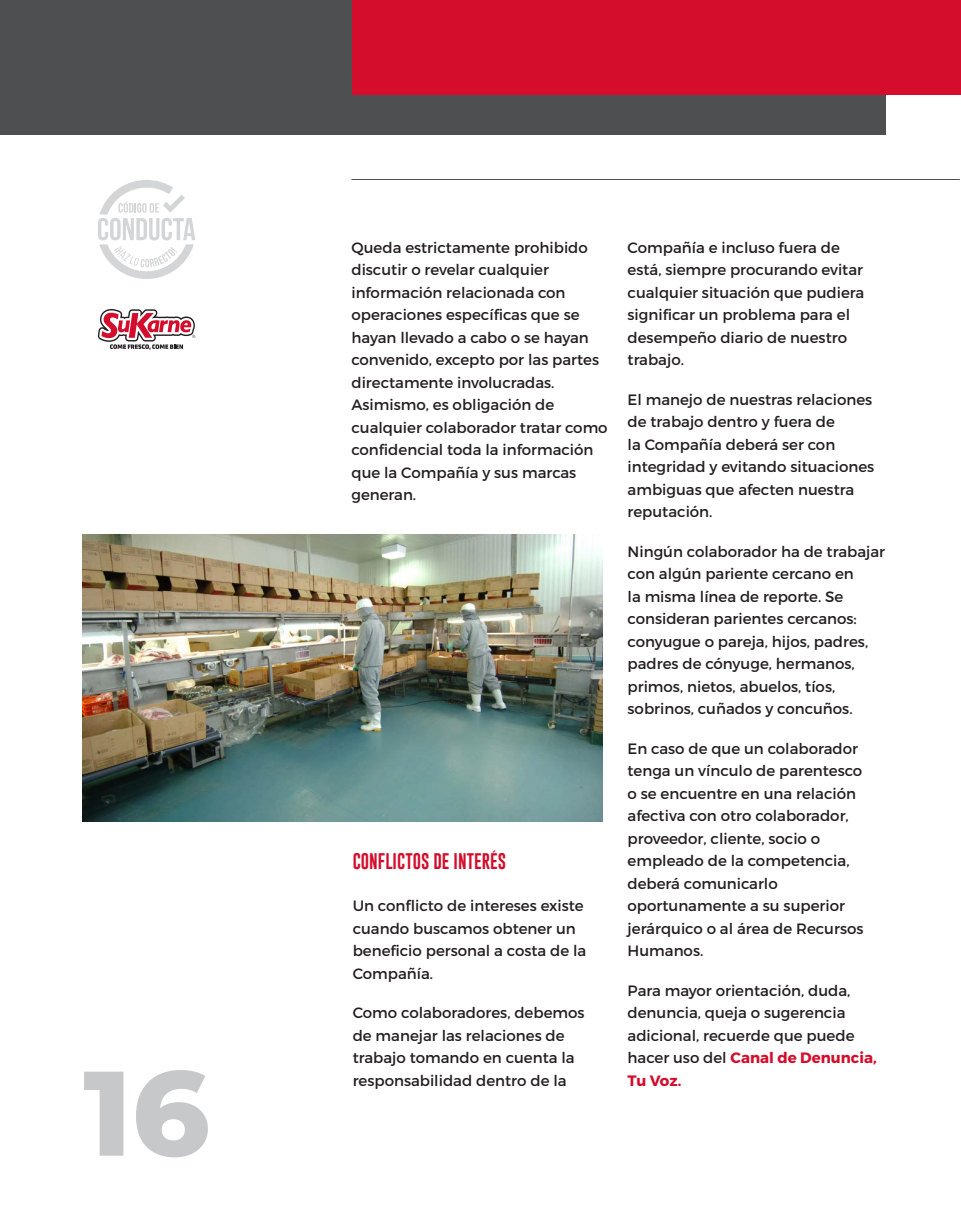
<style>
.page{position:relative;width:961px;height:1231px;background:#fff}
.page>*{position:absolute;margin:0;border:0;box-sizing:border-box;transform-origin:0 0}
.t1{font:800 120px "Montserrat";color:#c7c8ca}
.t2{font:16.5px "Gobold";color:#d30d2b}
.t3{font:15px/22.5px "Montserrat";color:#231f20}
.s1{font-weight:700;color:#d30d2b}
</style>
<div class="page">
<div style="left:0;top:0;width:885px;height:135px;background:#4e4f50"></div>
<div style="left:353px;top:0;width:608px;height:94px;background:#d30d2b"></div>
<hr style="left:351px;top:179px;width:608px;height:1px;background:#4e4f50">
<svg style="left:98px;top:180px;width:97px;height:99px"></svg>
<svg style="left:98px;top:309px;width:97px;height:41px"></svg>
<img style="left:83px;top:534px;width:519px;height:287px">
<h1 class="t1" style="left:83px;top:1025px;width:128px">16</h1>
<p class="t3" style="left:351px;top:236px;width:258px">Queda estrictamente prohibido discutir o revelar cualquier información relacionada con operaciones específicas que se hayan llevado a cabo o se hayan convenido, excepto por las partes directamente involucradas.<br>Asimismo, es obligación de cualquier colaborador tratar como confidencial toda la información que la Compañía y sus marcas generan.</p>
<p class="t3" style="left:627px;top:236px;width:238px">Compañía e incluso fuera de está, siempre procurando evitar cualquier situación que pudiera significar un problema para el desempeño diario de nuestro trabajo.</p>
<p class="t3" style="left:627px;top:388px;width:248px">El manejo de nuestras relaciones de trabajo dentro y fuera de<br>la Compañía deberá ser con integridad y evitando situaciones ambiguas que afecten nuestra reputación.</p>
<p class="t3" style="left:627px;top:540px;width:259px">Ningún colaborador ha de trabajar con algún pariente cercano en<br>la misma línea de reporte. Se consideran parientes cercanos: conyugue o pareja, hijos, padres, padres de cónyuge, hermanos, primos, nietos, abuelos, tíos, sobrinos, cuñados y concuños.</p>
<p class="t3" style="left:627px;top:737px;width:237px">En caso de que un colaborador tenga un vínculo de parentesco o se encuentre en una relación afectiva con otro colaborador, proveedor, cliente, socio o empleado de la competencia, deberá comunicarlo oportunamente a su superior jerárquico o al área de Recursos<br>Humanos.</p>
<p class="t3" style="left:627px;top:979px;width:250px">Para mayor orientación, duda, denuncia, queja o sugerencia adicional, recuerde que puede hacer uso del <span class="s1">Canal de Denuncia,<br>Tu Voz.</span></p>
<p class="t2" style="left:353px;top:850px;width:155px">CONFLICTOS DE INTERÉS</p>
<p class="t3" style="left:353px;top:894px;width:235px">Un conflicto de intereses existe cuando buscamos obtener un beneficio personal a costa de la<br>Compañía.</p>
<p class="t3" style="left:353px;top:1001px;width:233px">Como colaboradores, debemos de manejar las relaciones de trabajo tomando en cuenta la responsabilidad dentro de la</p>
</div>
